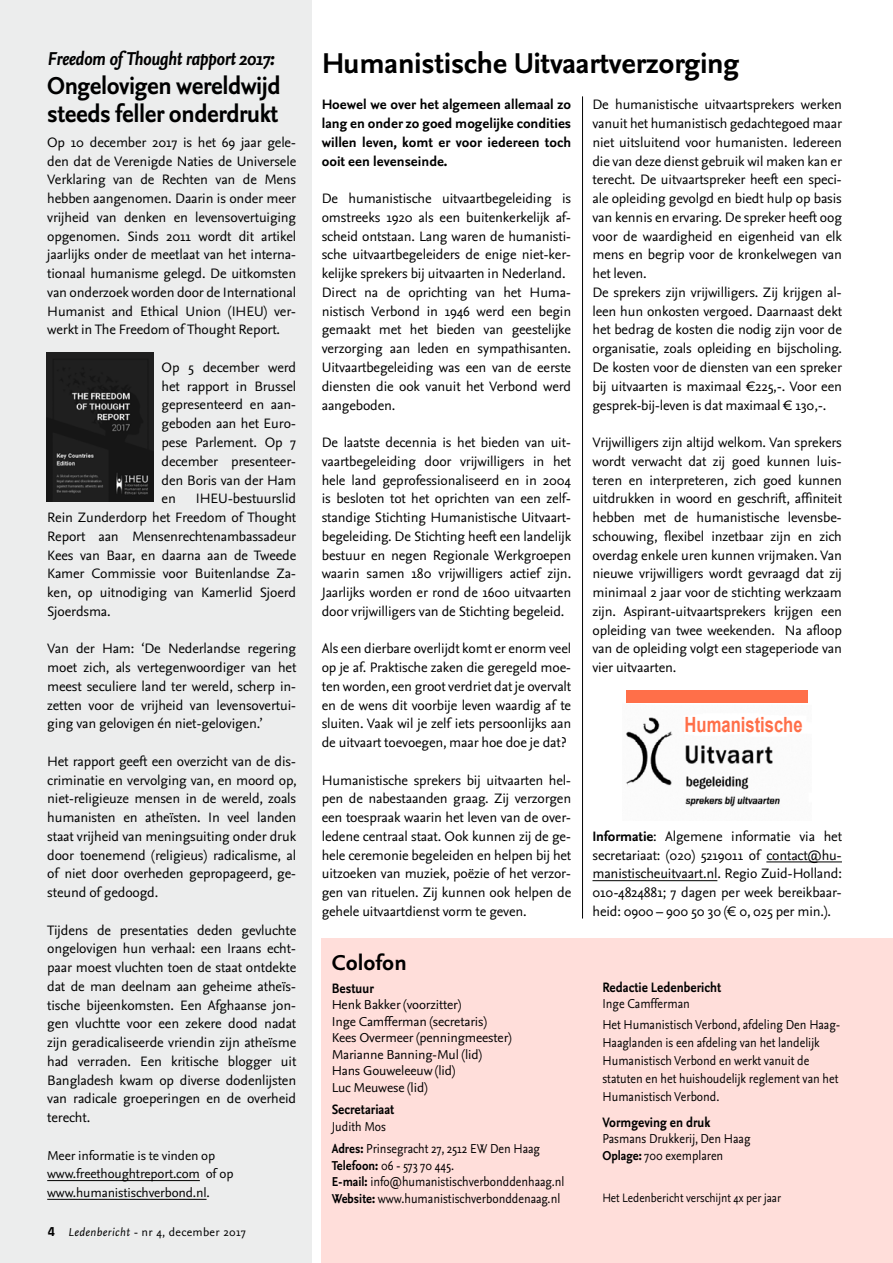
<style>
.page{position:relative;width:893px;height:1263px;background:#fff}
.page>*{position:absolute;margin:0;border:0;box-sizing:border-box;transform-origin:0 0}
.t1{font:700 30px "Nexus Sans";letter-spacing:-.01em;color:#000}
.t2{font:700 25.5px/28.5px "Nexus Sans";letter-spacing:-.02em;color:#000;scale:.95 1}
.t3{font:700 22.5px "Nexus Sans";color:#000}
.t4{font:700 21px "Arial";color:#ff6f49;scale:.79 1}
.t5{font:italic 700 19.5px "Nexus Sans";letter-spacing:-.02em;color:#000;scale:.95 1}
.t6{font:14.25px/18.8px "Nexus Sans";letter-spacing:-.01em;color:#000;text-align:justify}
.t7{font:700 14.25px/18.8px "Nexus Sans";color:#000;text-align:justify}
.t8{font:700 14.25px "Nexus Sans";color:#000;scale:.9 1}
.t9{font:13.5px/16.5px "Nexus Sans";color:#000;scale:.9 1}
.t10{font:13.5px/16.5px "Nexus Sans";color:#000}
.t11{font:12.75px "Nexus Sans";color:#000;scale:.9 1}
.t12{font:12px "Nexus Sans";letter-spacing:.03em;color:#000}
.s1{font-family:"Antique Olive Std";font-weight:700}
.s2{font-style:italic}
.s3{font-weight:700}
</style>
<div class="page">
<div style="left:0;top:0;width:311px;height:1263px;background:#eceded"></div>
<hr style="left:47px;top:1180px;width:153px;height:1px;background:#000">
<hr style="left:47px;top:1199px;width:160px;height:1px;background:#000">
<div style="left:322px;top:939px;width:571px;height:324px;background:#ffdeda"></div>
<hr style="left:582px;top:96px;width:1px;height:822px;background:#000">
<hr style="left:766px;top:862px;width:76px;height:1px;background:#000">
<hr style="left:592px;top:880px;width:125px;height:1px;background:#000">
<img style="left:626px;top:690px;width:182px;height:117px">
<img style="left:47px;top:353px;width:106px;height:149px">
<div style="left:626px;top:690px;width:181px;height:13px;background:#ff6f49"></div>
<h3 class="t5" style="left:47px;top:46px;width:241px">Freedom of Thought rapport 2017:</h3>
<h2 class="t2" style="left:47px;top:71px;width:247px">Ongelovigen wereldwijd steeds feller onderdrukt</h2>
<p class="t6" style="left:47px;top:133px;width:251px">Op 10 december 2017 is het 69 jaar gele&shy;den dat de Verenigde Naties de Universele Verklaring van de Rechten van de Mens hebben aangenomen. Daarin is onder meer vrijheid van denken en levensovertuiging opgenomen. Sinds 2011 wordt dit artikel jaarlijks onder de meetlaat van het interna&shy;tionaal humanisme gelegd. De uitkomsten van onderzoek worden door de International Humanist and Ethical Union (IHEU) ver&shy;werkt in The Freedom of Thought Report.</p>
<p class="t6" style="left:162px;top:358px;width:136px;text-align:left">Op 5 december werd het rapport in Brussel gepresenteerd en aan&shy;geboden aan het Euro&shy;pese Parlement. Op 7 december presenteer&shy;den Boris van der Ham en</p>
<p class="t6" style="left:47px;top:489px;width:251px;text-align:left;text-indent:149px">IHEU-bestuurslid<br>Rein Zunderdorp het Freedom of Thought<br>Report aan Mensenrechtenambassadeur<br>Kees van Baar, en daarna aan de Tweede<br>Kamer Commissie voor Buitenlandse Za&shy;ken, op uitnodiging van Kamerlid Sjoerd<br>Sjoerdsma.</p>
<p class="t6" style="left:47px;top:639px;width:251px">Van der Ham: ‘De Nederlandse regering moet zich, als vertegenwoordiger van het meest seculiere land ter wereld, scherp in&shy;zetten voor de vrijheid van levensovertui&shy;ging van gelovigen én niet-gelovigen.’</p>
<p class="t6" style="left:47px;top:752px;width:251px">Het rapport geeft een overzicht van de dis&shy;criminatie en vervolging van, en moord op, niet-religieuze mensen in de wereld, zoals humanisten en atheïsten. In veel landen staat vrijheid van meningsuiting onder druk door toenemend (religieus) radicalisme, al of niet door overheden gepropageerd, ge&shy;steund of gedoogd.</p>
<p class="t6" style="left:47px;top:920px;width:251px">Tijdens de presentaties deden gevluchte ongelovigen hun verhaal: een Iraans echt&shy;paar moest vluchten toen de staat ontdekte dat de man deelnam aan geheime atheïs&shy;tische bijeenkomsten. Een Afghaanse jon&shy;gen vluchtte voor een zekere dood nadat zijn geradicaliseerde vriendin zijn atheïsme had verraden. Een kritische blogger uit Bangladesh kwam op diverse dodenlijsten van radicale groeperingen en de overheid terecht.</p>
<p class="t10" style="left:47px;top:1145px;width:188px;line-height:18.8px">Meer informatie is te vinden op www.freethoughtreport.com of op www.humanistischverbond.nl.</p>
<p class="t12" style="left:48px;top:1225px;width:199px"><span class="s1">4</span> <span class="s2">Ledenbericht</span> - nr 4, december 2017</p>
<h1 class="t1" style="left:322px;top:44px;width:419px">Humanistische Uitvaartverzorging</h1>
<p class="t7" style="left:322px;top:95px;width:251px">Hoewel we over het algemeen allemaal zo lang en onder zo goed mogelijke condities willen leven, komt er voor iedereen toch ooit een levenseinde.</p>
<p class="t6" style="left:322px;top:189px;width:251px;text-align:left">De humanistische uitvaartbegeleiding is omstreeks 1920 als een buitenkerkelijk af&shy;scheid ontstaan. Lang waren de humanisti&shy;sche uitvaartbegeleiders de enige niet-ker&shy;kelijke sprekers bij uitvaarten in Nederland.<br>Direct na de oprichting van het Huma&shy;nistisch Verbond in 1946 werd een begin gemaakt met het bieden van geestelijke verzorging aan leden en sympathisanten.<br>Uitvaartbegeleiding was een van de eerste diensten die ook vanuit het Verbond werd aangeboden.</p>
<p class="t6" style="left:322px;top:433px;width:251px;text-align:left">De laatste decennia is het bieden van uit&shy;vaartbegeleiding door vrijwilligers in het hele land geprofessionaliseerd en in 2004 is besloten tot het oprichten van een zelf&shy;standige Stichting Humanistische Uitvaart&shy;begeleiding. De Stichting heeft een landelijk bestuur en negen Regionale Werkgroepen waarin samen 180 vrijwilligers actief zijn.<br>Jaarlijks worden er rond de 1600 uitvaarten door vrijwilligers van de Stichting begeleid.</p>
<p class="t6" style="left:322px;top:639px;width:251px">Als een dierbare overlijdt komt er enorm veel op je af. Praktische zaken die geregeld moe&shy;ten worden, een groot verdriet dat je overvalt en de wens dit voorbije leven waardig af te sluiten. Vaak wil je zelf iets persoonlijks aan de uitvaart toevoegen, maar hoe doe je dat?</p>
<p class="t6" style="left:322px;top:770px;width:251px">Humanistische sprekers bij uitvaarten hel&shy;pen de nabestaanden graag. Zij verzorgen een toespraak waarin het leven van de over&shy;ledene centraal staat. Ook kunnen zij de ge&shy;hele ceremonie begeleiden en helpen bij het uitzoeken van muziek, poëzie of het verzor&shy;gen van rituelen. Zij kunnen ook helpen de gehele uitvaartdienst vorm te geven.</p>
<h3 class="t3" style="left:332px;top:948px;width:77px">Colofon</h3>
<p class="t8" style="left:332px;top:979px;width:48px">Bestuur</p>
<p class="t10" style="left:332px;top:996px;width:181px">Henk Bakker (voorzitter)<br>Inge Camfferman (secretaris)<br>Kees Overmeer (penningmeester)<br>Marianne Banning-Mul (lid)<br>Hans Gouweleeuw (lid)<br>Luc Meuwese (lid)</p>
<p class="t8" style="left:332px;top:1100px;width:71px">Secretariaat</p>
<p class="t9" style="left:332px;top:1115px;width:233px;line-height:22.5px">Judith Mos<br><span class="s3">Adres:</span> Prinsegracht 27, 2512 EW Den Haag</p>
<p class="t9" style="left:332px;top:1157px;width:260px"><span class="s3">Telefoon:</span> 06 - 573 70 445.<br><span class="s3">E-mail:</span> info@humanistischverbonddenhaag.nl<br><span class="s3">Website:</span> www.humanistischverbonddenaag.nl</p>
<p class="t6" style="left:592px;top:95px;width:251px;text-align:left">De humanistische uitvaartsprekers werken vanuit het humanistisch gedachtegoed maar niet uitsluitend voor humanisten. Iedereen die van deze dienst gebruik wil maken kan er terecht. De uitvaartspreker heeft een speci&shy;ale opleiding gevolgd en biedt hulp op basis van kennis en ervaring. De spreker heeft oog voor de waardigheid en eigenheid van elk mens en begrip voor de kronkelwegen van het leven.<br>De sprekers zijn vrijwilligers. Zij krijgen al&shy;leen hun onkosten vergoed. Daarnaast dekt het bedrag de kosten die nodig zijn voor de organisatie, zoals opleiding en bijscholing.<br>De kosten voor de diensten van een spreker bij uitvaarten is maximaal €225,-. Voor een gesprek-bij-leven is dat maximaal € 130,-.</p>
<p class="t6" style="left:592px;top:433px;width:251px">Vrijwilligers zijn altijd welkom. Van sprekers wordt verwacht dat zij goed kunnen luis&shy;teren en interpreteren, zich goed kunnen uitdrukken in woord en geschrift, affiniteit hebben met de humanistische levensbe&shy;schouwing, flexibel inzetbaar zijn en zich overdag enkele uren kunnen vrijmaken. Van nieuwe vrijwilligers wordt gevraagd dat zij minimaal 2 jaar voor de stichting werkzaam zijn. Aspirant-uitvaartsprekers krijgen een opleiding van twee weekenden. Na afloop van de opleiding volgt een stageperiode van vier uitvaarten.</p>
<h3 class="t4" style="left:685px;top:711px;width:151px">Humanistische</h3>
<p class="t6" style="left:592px;top:826px;width:251px"><span class="s3">Informatie</span>: Algemene informatie via het secretariaat: (020) 5219011 of contact@hu&shy;manistischeuitvaart.nl. Regio Zuid-Holland:<br>010-4824881; 7 dagen per week bereikbaar&shy;heid: 0900 – 900 50 30 (€ 0, 025 per min.).</p>
<p class="t8" style="left:602px;top:978px;width:134px">Redactie Ledenbericht</p>
<p class="t9" style="left:602px;top:993px;width:266px;line-height:21px">Inge Camfferman<br>Het Humanistisch Verbond, afdeling Den Haag-</p>
<p class="t9" style="left:602px;top:1033px;width:264px;line-height:18px">Haaglanden is een afdeling van het landelijk Humanistisch Verbond en werkt vanuit de statuten en het huishoudelijk reglement van het Humanistisch Verbond.</p>
<p class="t8" style="left:602px;top:1113px;width:122px">Vormgeving en druk</p>
<p class="t9" style="left:602px;top:1130px;width:166px">Pasmans Drukkerij, Den Haag<br><span class="s3">Oplage:</span> 700 exemplaren</p>
<p class="t11" style="left:602px;top:1189px;width:200px">Het Ledenbericht verschijnt 4x per jaar</p>
</div>
